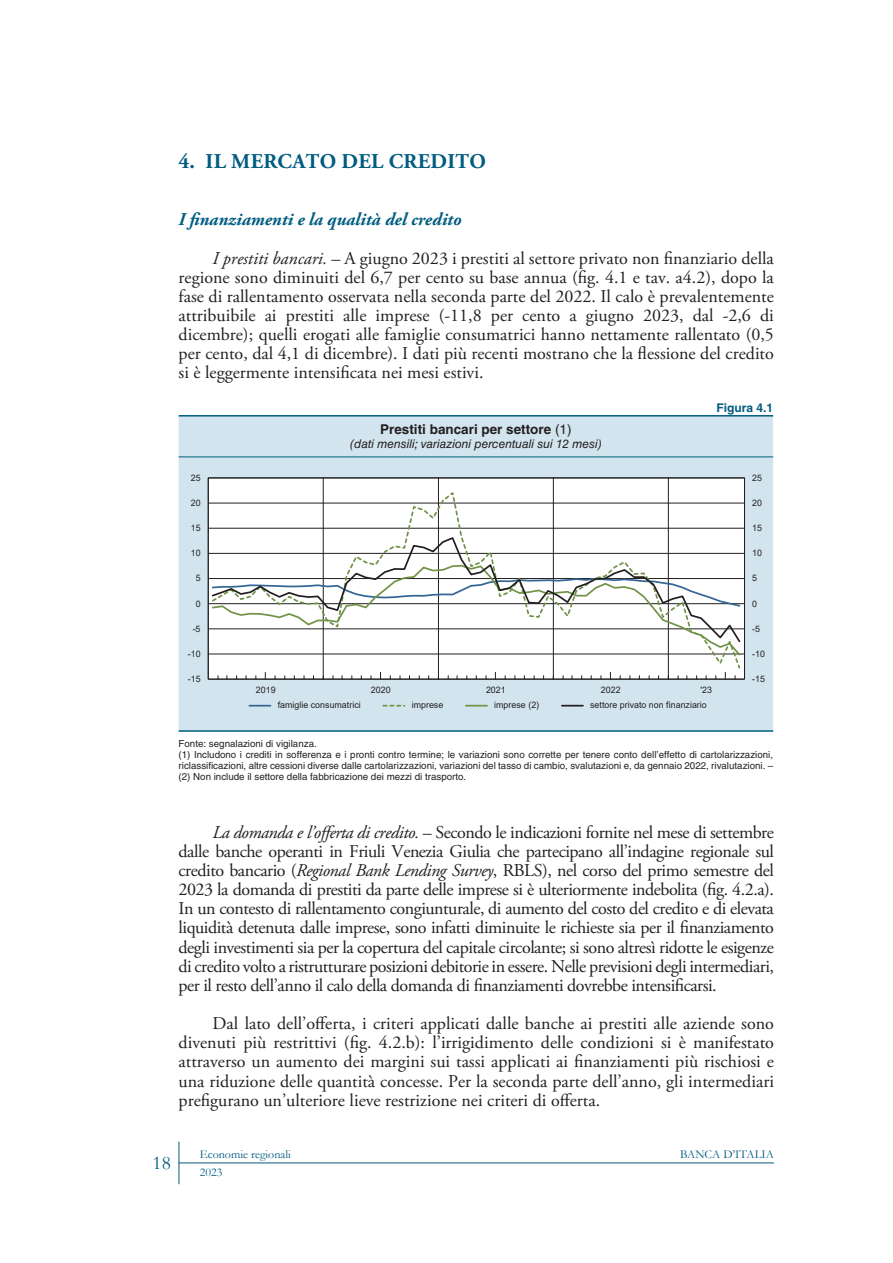
<style>
.page{position:relative;width:893px;height:1263px;background:#fff}
.page>*{position:absolute;margin:0;border:0;box-sizing:border-box;transform-origin:0 0}
.ER-TESTO_Titolo{font:700 21px "Adobe Garamond Pro";letter-spacing:.015em;color:#005c81}
.t1{font:19.5px "Garamond";color:#005c81}
.ER-TESTO_Paragrafo_S{font:18px/19.2px "Adobe Garamond Pro";letter-spacing:-.015em;color:#231f20;text-align:justify}
.ER-TESTO_Paragrafo{font:18px/19.2px "Adobe Garamond Pro";color:#231f20;text-align:justify}
.ER-TESTO_Sottotitolo{font:italic 700 18px "Adobe Garamond Pro";color:#005c81}
.ER-FIGURA_Titolo{font:700 13.5px "Helvetica LT Std";color:#231f20}
.ER-FIGURA_Sottotitol{font:italic 12px "Helvetica LT Std";color:#231f20}
.t2{font:12px "Garamond";color:#005c81}
.ER-FIGURA_Numero{font:700 12px "Helvetica LT Std";color:#005c81}
.ER-FIGURA_Nota{font:9.75px/11.2px "Helvetica LT Std";color:#231f20;text-align:justify}
.t3{font:8.85px "Arial";color:#231f20}
.s1{font-style:italic}
.s2{font-weight:400}
</style>
<div class="page">
<hr style="left:179px;top:1162px;width:595px;height:1px;background:#005c81">
<hr style="left:179px;top:1142px;width:1px;height:42px;background:#005c81">
<div style="left:179px;top:416px;width:594px;height:314px;background:#d2e4ee"></div>
<hr style="left:179px;top:456px;width:594px;height:1px;background:#005c81">
<hr style="left:179px;top:415px;width:594px;height:1px;background:#005c81">
<hr style="left:179px;top:730px;width:594px;height:2px;background:#005c81">
<div style="left:208px;top:478px;width:536px;height:201px;background:#fff"></div>
<hr style="left:208px;top:679px;width:536px;height:1px;background:#231f20">
<hr style="left:208px;top:654px;width:536px;height:1px;background:#231f20">
<hr style="left:208px;top:629px;width:536px;height:1px;background:#231f20">
<hr style="left:208px;top:578px;width:536px;height:1px;background:#231f20">
<hr style="left:208px;top:553px;width:536px;height:1px;background:#231f20">
<hr style="left:208px;top:528px;width:536px;height:1px;background:#231f20">
<hr style="left:208px;top:503px;width:536px;height:1px;background:#231f20">
<hr style="left:744px;top:478px;width:1px;height:201px;background:#231f20">
<hr style="left:208px;top:478px;width:1px;height:201px;background:#231f20">
<hr style="left:208px;top:603px;width:536px;height:1px;background:#231f20">
<hr style="left:323px;top:478px;width:1px;height:201px;background:#231f20">
<hr style="left:438px;top:478px;width:1px;height:201px;background:#231f20">
<hr style="left:553px;top:478px;width:1px;height:201px;background:#231f20">
<hr style="left:668px;top:478px;width:1px;height:201px;background:#231f20">
<svg style="left:210px;top:490px;width:532px;height:180px"></svg>
<svg style="left:211px;top:644px;width:531px;height:13px"></svg>
<svg style="left:211px;top:536px;width:531px;height:108px"></svg>
<svg style="left:249px;top:705px;width:21px;height:1px"></svg>
<svg style="left:383px;top:705px;width:21px;height:1px"></svg>
<svg style="left:466px;top:705px;width:21px;height:1px"></svg>
<svg style="left:562px;top:705px;width:21px;height:1px"></svg>
<h2 class="ER-TESTO_Titolo" style="left:179px;top:149px;width:309px">4. IL MERCATO DEL CREDITO</h2>
<h3 class="ER-TESTO_Sottotitolo" style="left:179px;top:209px;width:284px">I finanziamenti e la qualità del credito</h3>
<p class="ER-TESTO_Paragrafo_S" style="left:179px;top:249px;width:597px;text-indent:34px"><span class="s1">I prestiti bancari.</span> – A giugno 2023 i prestiti al settore privato non finanziario della regione sono diminuiti del 6,7 per cento su base annua (fig. 4.1 e tav. a4.2), dopo la fase di rallentamento osservata nella seconda parte del 2022. Il calo è prevalentemente attribuibile ai prestiti alle imprese (-11,8 per cento a giugno 2023, dal -2,6 di dicembre); quelli erogati alle famiglie consumatrici hanno nettamente rallentato (0,5 per cento, dal 4,1 di dicembre). I dati più recenti mostrano che la flessione del credito si è leggermente intensificata nei mesi estivi.</p>
<h3 class="ER-FIGURA_Numero" style="left:716px;top:400px;width:58px">Figura 4.1</h3>
<h3 class="ER-FIGURA_Titolo" style="left:380px;top:421px;width:193px">Prestiti bancari per settore <span class="s2">(1)</span></h3>
<p class="ER-FIGURA_Sottotitol" style="left:350px;top:437px;width:253px">(dati mensili; variazioni percentuali sui 12 mesi)</p>
<p class="t3" style="left:191px;top:471px;width:11px">25</p>
<p class="t3" style="left:752px;top:471px;width:11px">25</p>
<p class="t3" style="left:191px;top:497px;width:11px">20</p>
<p class="t3" style="left:752px;top:497px;width:11px">20</p>
<p class="t3" style="left:191px;top:522px;width:11px">15</p>
<p class="t3" style="left:752px;top:522px;width:11px">15</p>
<p class="t3" style="left:191px;top:547px;width:11px">10</p>
<p class="t3" style="left:752px;top:547px;width:11px">10</p>
<p class="t3" style="left:196px;top:572px;width:6px">5</p>
<p class="t3" style="left:752px;top:572px;width:6px">5</p>
<p class="t3" style="left:196px;top:597px;width:6px">0</p>
<p class="t3" style="left:752px;top:597px;width:6px">0</p>
<p class="t3" style="left:193px;top:622px;width:9px">-5</p>
<p class="t3" style="left:752px;top:622px;width:9px">-5</p>
<p class="t3" style="left:188px;top:648px;width:14px">-10</p>
<p class="t3" style="left:752px;top:648px;width:14px">-10</p>
<p class="t3" style="left:188px;top:673px;width:14px">-15</p>
<p class="t3" style="left:752px;top:673px;width:14px">-15</p>
<p class="t3" style="left:256px;top:684px;width:21px">2019</p>
<p class="t3" style="left:371px;top:684px;width:21px">2020</p>
<p class="t3" style="left:486px;top:684px;width:21px">2021</p>
<p class="t3" style="left:601px;top:684px;width:21px">2022</p>
<p class="t3" style="left:700px;top:684px;width:13px">'23</p>
<p class="t3" style="left:278px;top:699px;width:84px">famiglie consumatrici</p>
<p class="t3" style="left:412px;top:699px;width:33px">imprese</p>
<p class="t3" style="left:494px;top:699px;width:46px">imprese (2)</p>
<p class="t3" style="left:590px;top:699px;width:118px">settore privato non finanziario</p>
<p class="ER-FIGURA_Nota" style="left:179px;top:737px;width:140px">Fonte: segnalazioni di vigilanza.</p>
<p class="ER-FIGURA_Nota" style="left:179px;top:749px;width:596px">(1) Includono i crediti in sofferenza e i pronti contro termine; le variazioni sono corrette per tenere conto dell’effetto di cartolarizzazioni, riclassificazioni, altre cessioni diverse dalle cartolarizzazioni, variazioni del tasso di cambio, svalutazioni e, da gennaio 2022, rivalutazioni. – (2) Non include il settore della fabbricazione dei mezzi di trasporto.</p>
<p class="ER-TESTO_Paragrafo_S" style="left:179px;top:823px;width:597px;text-indent:34px"><span class="s1">La domanda e l’offerta di credito.</span> – Secondo le indicazioni fornite nel mese di settembre dalle banche operanti in Friuli Venezia Giulia che partecipano all’indagine regionale sul credito bancario (<span class="s1">Regional Bank Lending Survey</span>, RBLS), nel corso del primo semestre del 2023 la domanda di prestiti da parte delle imprese si è ulteriormente indebolita (fig. 4.2.a).<br>In un contesto di rallentamento congiunturale, di aumento del costo del credito e di elevata liquidità detenuta dalle imprese, sono infatti diminuite le richieste sia per il finanziamento degli investimenti sia per la copertura del capitale circolante; si sono altresì ridotte le esigenze di credito volto a ristrutturare posizioni debitorie in essere. Nelle previsioni degli intermediari, per il resto dell’anno il calo della domanda di finanziamenti dovrebbe intensificarsi.</p>
<p class="ER-TESTO_Paragrafo" style="left:179px;top:1014px;width:597px;text-indent:34px">Dal lato dell’offerta, i criteri applicati dalle banche ai prestiti alle aziende sono divenuti più restrittivi (fig. 4.2.b): l’irrigidimento delle condizioni si è manifestato attraverso un aumento dei margini sui tassi applicati ai finanziamenti più rischiosi e una riduzione delle quantità concesse. Per la seconda parte dell’anno, gli intermediari prefigurano un’ulteriore lieve restrizione nei criteri di offerta.</p>
<p class="t1" style="left:153px;top:1150px;width:20px">18</p>
<p class="t2" style="left:200px;top:1146px;width:92px">Economie regionali</p>
<p class="t2" style="left:680px;top:1146px;width:95px">BANCA D’ITALIA</p>
<p class="t2" style="left:200px;top:1164px;width:24px">2023</p>
</div>
